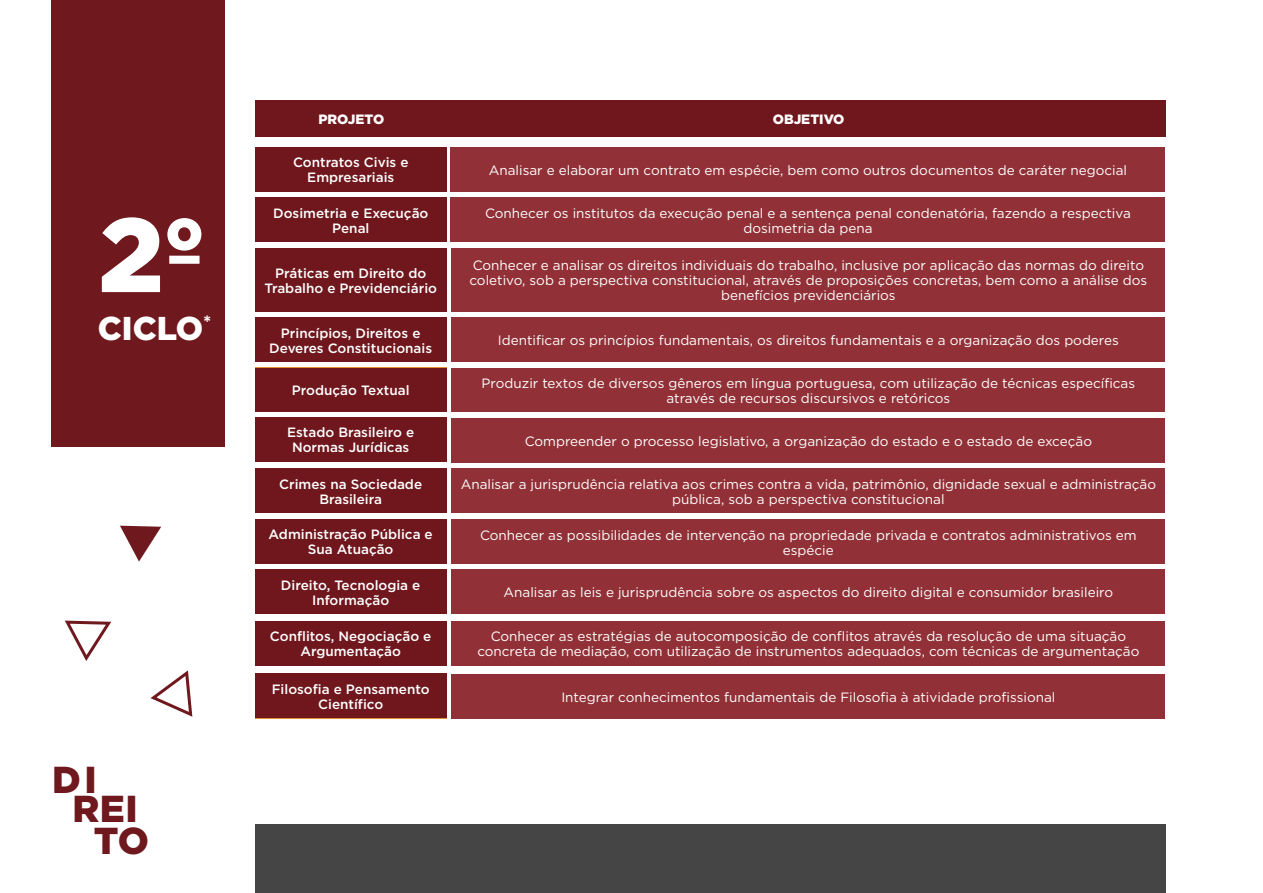
<style>
.page{position:relative;width:1263px;height:893px;background:#fff}
.page>*{position:absolute;margin:0;border:0;box-sizing:border-box;transform-origin:0 0}
.t1{font:900 105px "Gotham HTF";color:#fff}
.t2{font:900 37.5px "Gotham";letter-spacing:.01em;color:#6f181d}
.t3{font:900 33px "Gotham HTF";color:#fff}
.t4{font:13.5px/15px "Gotham HTF";color:#fff;text-align:center}
.t5{font:500 13.5px/15px "Gotham HTF";color:#fff;text-align:center}
.t6{font:900 13.5px "Gotham";color:#fff}
</style>
<div class="page">
<div style="left:51px;top:0;width:173px;height:446px;background:#6f181d"></div>
<div style="left:255px;top:825px;width:910px;height:68px;background:#464545"></div>
<svg style="left:64px;top:620px;width:48px;height:41px"></svg>
<svg style="left:120px;top:526px;width:41px;height:36px"></svg>
<svg style="left:150px;top:670px;width:43px;height:47px"></svg>
<div style="left:255px;top:147px;width:191px;height:44px;background:#6f171d"></div>
<div style="left:451px;top:147px;width:714px;height:44px;background:#913137"></div>
<div style="left:255px;top:248px;width:191px;height:63px;background:#6f171d"></div>
<div style="left:452px;top:248px;width:713px;height:63px;background:#913137"></div>
<div style="left:255px;top:368px;width:191px;height:43px;background:#6f171d"></div>
<div style="left:452px;top:368px;width:713px;height:44px;background:#913137"></div>
<div style="left:255px;top:197px;width:191px;height:45px;background:#6f171d"></div>
<div style="left:451px;top:197px;width:714px;height:45px;background:#913137"></div>
<div style="left:255px;top:317px;width:191px;height:45px;background:#6f171d"></div>
<div style="left:452px;top:317px;width:713px;height:45px;background:#913137"></div>
<div style="left:255px;top:417px;width:191px;height:45px;background:#6f171d"></div>
<div style="left:452px;top:418px;width:713px;height:45px;background:#913137"></div>
<div style="left:255px;top:569px;width:191px;height:45px;background:#6f171d"></div>
<div style="left:452px;top:569px;width:713px;height:45px;background:#913137"></div>
<div style="left:255px;top:469px;width:191px;height:44px;background:#6f171d"></div>
<div style="left:452px;top:469px;width:713px;height:44px;background:#913137"></div>
<div style="left:255px;top:621px;width:191px;height:44px;background:#6f171d"></div>
<div style="left:452px;top:621px;width:713px;height:44px;background:#913137"></div>
<div style="left:255px;top:674px;width:191px;height:44px;background:#6f171d"></div>
<div style="left:452px;top:674px;width:713px;height:44px;background:#913137"></div>
<div style="left:255px;top:519px;width:191px;height:45px;background:#6f171d"></div>
<div style="left:452px;top:519px;width:713px;height:45px;background:#913137"></div>
<div style="left:255px;top:100px;width:910px;height:36px;background:#6f171d"></div>
<h1 class="t1" style="left:98px;top:194px;width:108px">2º</h1>
<h3 class="t3" style="left:98px;top:309px;width:115px">CICLO<sup>*</sup></h3>
<h2 class="t2" style="left:52px;top:754px;width:46px">DI</h2>
<h2 class="t2" style="left:73px;top:783px;width:67px">REI</h2>
<h2 class="t2" style="left:94px;top:814px;width:57px">TO</h2>
<p class="t6" style="left:318px;top:109px;width:67px">PROJETO</p>
<p class="t6" style="left:773px;top:109px;width:73px">OBJETIVO</p>
<p class="t5" style="left:293px;top:155px;width:117px">Contratos Civis e<br>Empresariais</p>
<p class="t4" style="left:489px;top:162px;width:640px">Analisar e elaborar um contrato em espécie, bem como outros documentos de caráter negocial</p>
<p class="t5" style="left:273px;top:205px;width:157px">Dosimetria e Execução<br>Penal</p>
<p class="t4" style="left:485px;top:205px;width:647px">Conhecer os institutos da execução penal e a sentença penal condenatória, fazendo a respectiva dosimetria da pena</p>
<p class="t5" style="left:264px;top:265px;width:174px">Práticas em Direito do<br>Trabalho e Previdenciário</p>
<p class="t4" style="left:469px;top:258px;width:679px">Conhecer e analisar os direitos individuais do trabalho, inclusive por aplicação das normas do direito coletivo, sob a perspectiva constitucional, através de proposições concretas, bem como a análise dos benefícios previdenciários</p>
<p class="t5" style="left:269px;top:325px;width:164px">Princípios, Direitos e<br>Deveres Constitucionais</p>
<p class="t4" style="left:498px;top:333px;width:622px">Identificar os princípios fundamentais, os direitos fundamentais e a organização dos poderes</p>
<p class="t5" style="left:292px;top:383px;width:119px">Produção Textual</p>
<p class="t4" style="left:482px;top:376px;width:655px">Produzir textos de diversos gêneros em língua portuguesa, com utilização de técnicas específicas através de recursos discursivos e retóricos</p>
<p class="t5" style="left:287px;top:425px;width:128px">Estado Brasileiro e<br>Normas Jurídicas</p>
<p class="t4" style="left:525px;top:434px;width:569px">Compreender o processo legislativo, a organização do estado e o estado de exceção</p>
<p class="t5" style="left:279px;top:476px;width:144px">Crimes na Sociedade<br>Brasileira</p>
<p class="t4" style="left:461px;top:477px;width:697px">Analisar a jurisprudência relativa aos crimes contra a vida, patrimônio, dignidade sexual e administração pública, sob a perspectiva constitucional</p>
<p class="t5" style="left:269px;top:527px;width:166px">Administração Pública e<br>Sua Atuação</p>
<p class="t4" style="left:480px;top:527px;width:658px">Conhecer as possibilidades de intervenção na propriedade privada e contratos administrativos em espécie</p>
<p class="t5" style="left:281px;top:577px;width:141px">Direito, Tecnologia e<br>Informação</p>
<p class="t4" style="left:504px;top:585px;width:611px">Analisar as leis e jurisprudência sobre os aspectos do direito digital e consumidor brasileiro</p>
<p class="t5" style="left:270px;top:629px;width:163px">Conflitos, Negociação e<br>Argumentação</p>
<p class="t4" style="left:477px;top:629px;width:663px">Conhecer as estratégias de autocomposição de conflitos através da resolução de uma situação concreta de mediação, com utilização de instrumentos adequados, com técnicas de argumentação</p>
<p class="t5" style="left:272px;top:681px;width:159px">Filosofia e Pensamento<br>Científico</p>
<p class="t4" style="left:561px;top:689px;width:496px">Integrar conhecimentos fundamentais de Filosofia à atividade profissional</p>
</div>
